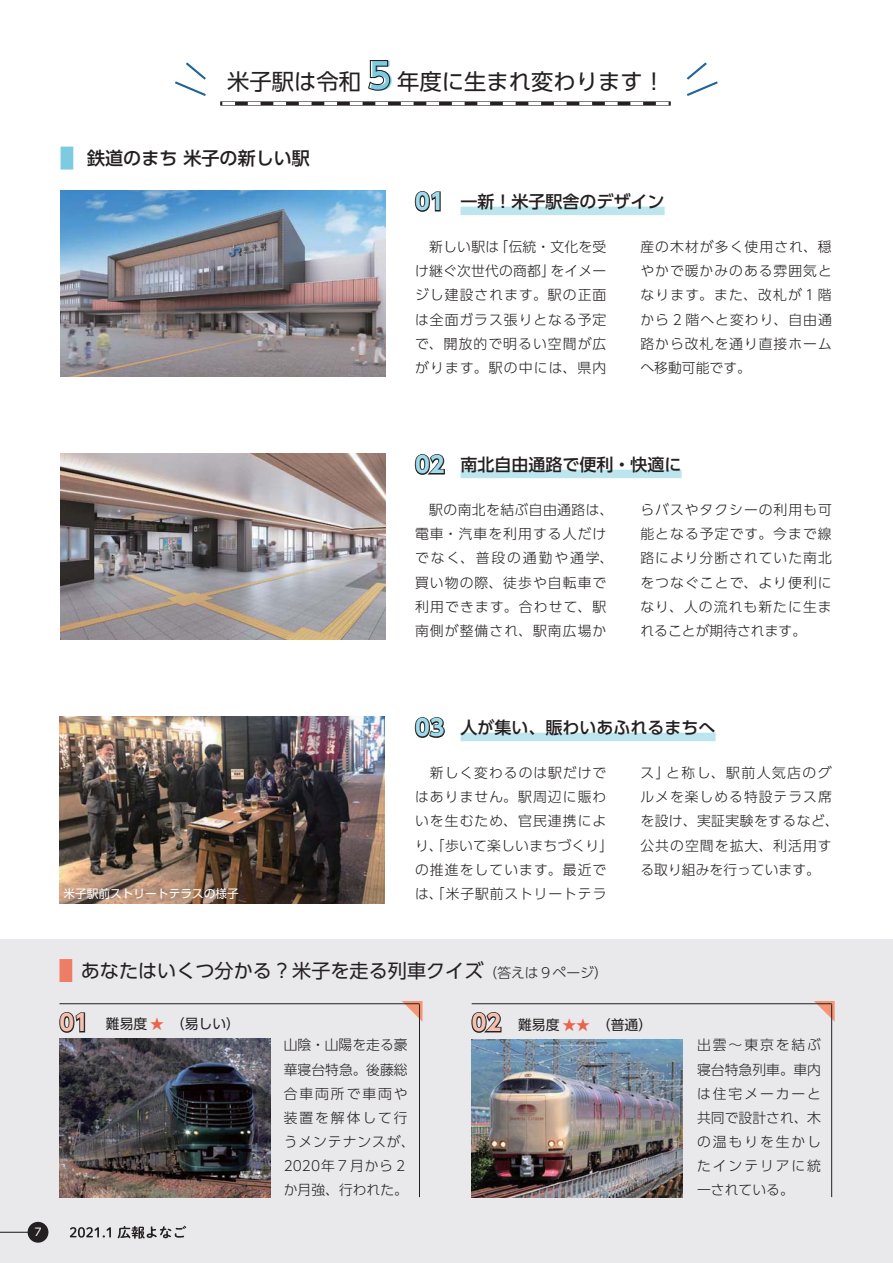
<style>
.page{position:relative;width:893px;height:1263px;background:#fff}
.page>*{position:absolute;margin:0;border:0;box-sizing:border-box;transform-origin:0 0}
.t1{font:36.15px "UD Shin Go Pro Bold 90 msp RKSJ H";color:#7dcbe0}
.t2{font:22.35px "UD Shin Go Pro Regular 90 msp RKSJ H";color:#242021}
.t3{font:22.35px "UD Shin Go Pro Bold 90 msp RKSJ H";color:#f4c1af}
.t4{font:19.2px "UD Shin Go Pro Regular 90 msp RKSJ H";color:#242021}
.t5{font:18px "UD Shin Go Pro Medium 90 msp RKSJ V";color:#242021}
.t6{font:16.95px "UD Shin Go Pro Medium 90 msp RKSJ V";color:#242021}
.t7{font:13.8px/24.2px "UD Shin Go Pro Light 90 msp RKSJ H";letter-spacing:.075em;color:#242021;text-align:justify}
.t8{font:13.8px/24.2px "UD Shin Go Pro Light 90 msp RKSJ H";letter-spacing:.055em;color:#242021}
.t9{font:13.8px "UD Shin Go Pro Regular 90 msp RKSJ H";color:#242021}
.t10{font:11.7px "UD Shin Go Pro Regular 90 msp RKSJ H";color:#fff}
.t11{font:10.65px "UD Shin Go Pro Regular 90 msp RKSJ H";color:#fff}
.s1{font-family:"UD Shin Go Pro Bold 90 msp RKSJ H";font-size:22.35px;color:#9edbeb}
.s2{font-family:"UD Shin Go Pro Light 90 msp RKSJ H";font-size:13.8px}
.s3{color:#e9644b}
</style>
<div class="page">
<div style="left:0;top:940px;width:893px;height:323px;background:#e9e9eb"></div>
<hr style="left:0;top:1232px;width:30px;height:1px;background:#242021">
<div style="left:28px;top:1222px;width:20px;height:21px;background:#242021;border-radius:50%"></div>
<img style="left:61px;top:191px;width:325px;height:186px">
<div style="left:460px;top:207px;width:204px;height:8px;background:#bde5ee"></div>
<svg style="left:414px;top:191px;width:27px;height:21px"></svg>
<img style="left:61px;top:454px;width:325px;height:186px">
<div style="left:460px;top:470px;width:221px;height:8px;background:#bde5ee"></div>
<svg style="left:414px;top:454px;width:31px;height:21px"></svg>
<img style="left:59px;top:717px;width:325px;height:186px">
<div style="left:460px;top:733px;width:255px;height:8px;background:#bde5ee"></div>
<svg style="left:414px;top:717px;width:31px;height:21px"></svg>
<div style="left:61px;top:147px;width:12px;height:23px;background:#7dcbe0"></div>
<img style="left:472px;top:1039px;width:210px;height:158px">
<svg style="left:814px;top:1001px;width:21px;height:21px"></svg>
<hr style="left:472px;top:1003px;width:360px;height:1px;background:#242021">
<hr style="left:831px;top:1004px;width:1px;height:193px;background:#242021">
<img style="left:59px;top:1038px;width:211px;height:159px">
<svg style="left:402px;top:1001px;width:20px;height:20px"></svg>
<hr style="left:59px;top:1003px;width:360px;height:1px;background:#242021">
<hr style="left:419px;top:1004px;width:1px;height:193px;background:#242021">
<svg style="left:59px;top:1012px;width:27px;height:21px"></svg>
<svg style="left:471px;top:1012px;width:31px;height:21px"></svg>
<div style="left:59px;top:959px;width:13px;height:23px;background:#ed7d64"></div>
<svg style="left:368px;top:60px;width:23px;height:31px"></svg>
<svg style="left:175px;top:62px;width:31px;height:34px"></svg>
<svg style="left:686px;top:62px;width:32px;height:34px"></svg>
<svg style="left:70px;top:1226px;width:116px;height:13px"></svg>
<div style="left:220px;top:101px;width:451px;height:5px;background:#242021"></div>
<svg style="left:222px;top:102px;width:447px;height:3px"></svg>
<p class="t1" style="left:363px;top:63px;width:38px">５</p>
<p class="t2" style="left:227px;top:73px;width:135px">米子駅は令和</p>
<p class="t2" style="left:397px;top:73px;width:269px">年度に生まれ変わります！</p>
<p class="t5" style="left:87px;top:151px;width:224px">鉄道のまち 米子の新しい駅</p>
<p class="t6" style="left:415px;top:196px;width:251px"><span class="s1">01</span> 一新！米子駅舎のデザイン</p>
<p class="t7" style="left:415px;top:237px;width:193px;text-indent:14px">新しい駅は「伝統・文化を受け継ぐ次世代の商都」をイメージし建設されます。駅の正面は全面ガラス張りとなる予定で、開放的で明るい空間が広がります。駅の中には、県内</p>
<p class="t7" style="left:640px;top:237px;width:193px">産の木材が多く使用され、穏やかで暖かみのある雰囲気となります。また、改札が１階から 2 階へと変わり、自由通路から改札を通り直接ホームへ移動可能です。</p>
<p class="t6" style="left:415px;top:459px;width:268px"><span class="s1">02</span> 南北自由通路で便利・快適に</p>
<p class="t7" style="left:415px;top:500px;width:200px;text-align:left;text-indent:14px">駅の南北を結ぶ自由通路は、電車・汽車を利用する人だけでなく、普段の通勤や通学、買い物の際、徒歩や自転車で利用できます。合わせて、駅南側が整備され、駅南広場か</p>
<p class="t7" style="left:640px;top:500px;width:193px">らバスやタクシーの利用も可能となる予定です。今まで線路により分断されていた南北をつなぐことで、より便利になり、人の流れも新たに生まれることが期待されます。</p>
<p class="t10" style="left:63px;top:889px;width:177px">米子駅前ストリートテラスの様子</p>
<p class="t6" style="left:415px;top:722px;width:302px"><span class="s1">03</span> 人が集い、賑わいあふれるまちへ</p>
<p class="t7" style="left:415px;top:763px;width:200px;text-align:left">　新しく変わるのは駅だけではありません。駅周辺に賑わいを生むため、官民連携により、「歩いて楽しいまちづくり」の推進をしています。最近では、「米子駅前ストリートテラ</p>
<p class="t7" style="left:640px;top:763px;width:200px;text-align:left">ス」と称し、駅前人気店のグルメを楽しめる特設テラス席を設け、実証実験をするなど、公共の空間を拡大、利活用する取り組みを行っています。</p>
<p class="t11" style="left:33px;top:1228px;width:12px">７</p>
<p class="t4" style="left:81px;top:963px;width:529px">あなたはいくつ分かる ? 米子を走る列車クイズ<span class="s2">（答えは９ページ）</span></p>
<p class="t3" style="left:59px;top:1015px;width:31px">01</p>
<p class="t3" style="left:472px;top:1015px;width:31px">02</p>
<p class="t9" style="left:106px;top:1018px;width:135px">難易度 <span class="s3">★</span>　（易しい）</p>
<p class="t9" style="left:518px;top:1019px;width:135px">難易度 <span class="s3">★★</span>　（普通）</p>
<p class="t8" style="left:284px;top:1035px;width:132px">山陰・山陽を走る豪華寝台特急。後藤総合車両所で車両や装置を解体して行うメンテナンスが、<br>2020年７月から２か月強、行われた。</p>
<p class="t7" style="left:697px;top:1035px;width:125px">出雲～東京を結ぶ寝台特急列車。車内は住宅メーカーと共同で設計され、木の温もりを生かしたインテリアに統一されている。</p>
</div>
